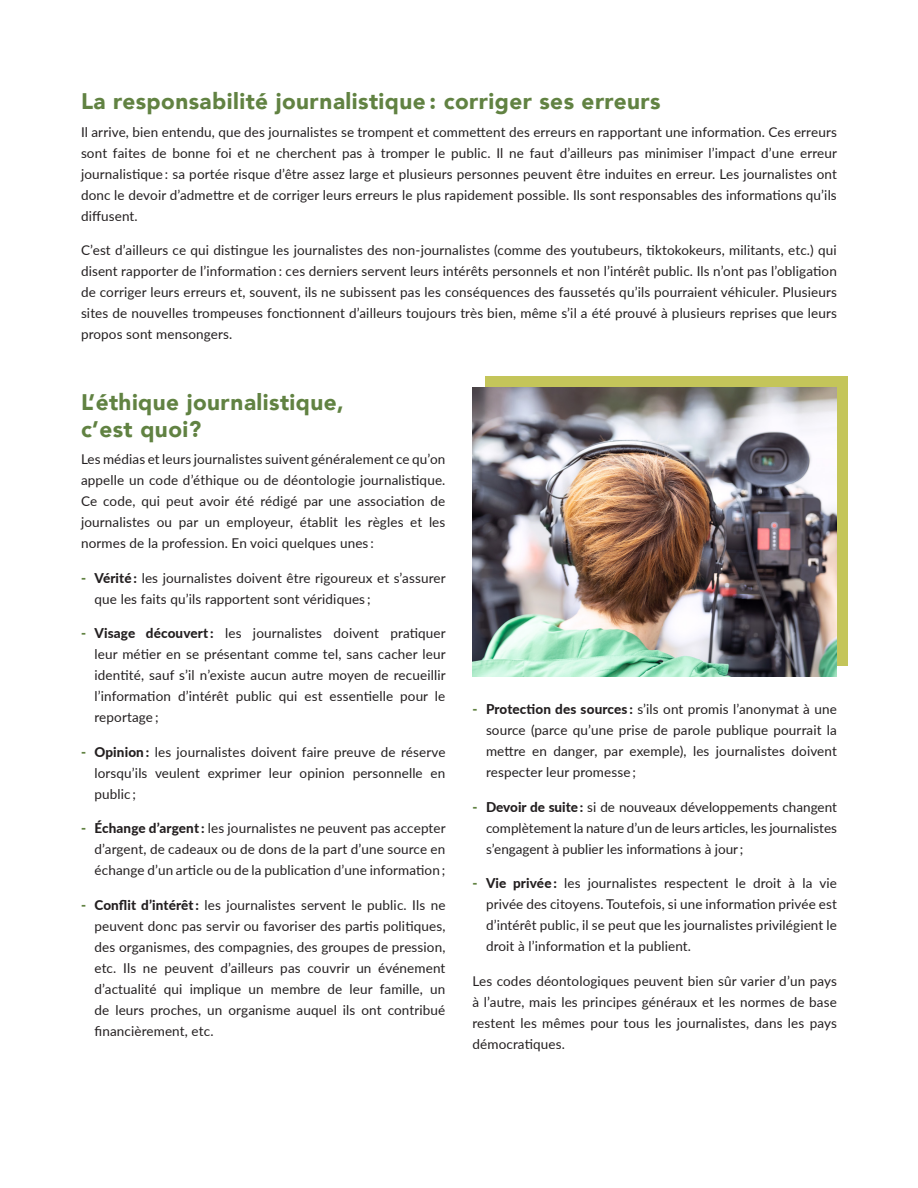
<style>
.page{position:relative;width:918px;height:1188px;background:#fff}
.page>*{position:absolute;margin:0;border:0;box-sizing:border-box;transform-origin:0 0}
.Titre_2_new{font:900 22.5px/27px "Avenir";letter-spacing:.02em;color:#618242}
.Texte-courant___SB{font:13.5px/21px "Lato";letter-spacing:.01em;color:#231f20;text-align:justify}
.texte_courant___sans{font:13.5px/21px "Lato";letter-spacing:.01em;color:#231f20;text-align:justify}
.Texte_courant___sans{font:13.5px/21px "Lato";letter-spacing:.01em;color:#231f20;text-align:justify}
.s1{font-weight:900;color:#618242}
.s2{font-weight:800}
</style>
<div class="page">
<div style="left:485px;top:376px;width:363px;height:290px;background:#c4c55a"></div>
<img style="left:472px;top:387px;width:365px;height:289px">
<p class="Titre_2_new" style="left:81px;top:87px;width:581px">La responsabilité journalistique : corriger ses erreurs</p>
<p class="texte_courant___sans" style="left:81px;top:121px;width:758px">Il arrive, bien entendu, que des journalistes se trompent et commettent des erreurs en rapportant une information. Ces erreurs sont faites de bonne foi et ne cherchent pas à tromper le public. Il ne faut d’ailleurs pas minimiser l’impact d’une erreur journalistique : sa portée risque d’être assez large et plusieurs personnes peuvent être induites en erreur. Les journalistes ont donc le devoir d’admettre et de corriger leurs erreurs le plus rapidement possible. Ils sont responsables des informations qu’ils diffusent.</p>
<p class="Texte-courant___SB" style="left:81px;top:239px;width:757px">C’est d’ailleurs ce qui distingue les journalistes des non-journalistes (comme des youtubeurs, tiktokokeurs, militants, etc.) qui disent rapporter de l’information : ces derniers servent leurs intérêts personnels et non l’intérêt public. Ils n’ont pas l’obligation de corriger leurs erreurs et, souvent, ils ne subissent pas les conséquences des faussetés qu’ils pourraient véhiculer. Plusieurs sites de nouvelles trompeuses fonctionnent d’ailleurs toujours très bien, même s’il a été prouvé à plusieurs reprises que leurs propos sont mensongers.</p>
<p class="Titre_2_new" style="left:81px;top:388px;width:264px">L’éthique journalistique, c’est quoi?</p>
<p class="Texte_courant___sans" style="left:81px;top:448px;width:366px">Les médias et leurs journalistes suivent généralement ce qu’on appelle un code d’éthique ou de déontologie journalistique.<br>Ce code, qui peut avoir été rédigé par une association de journalistes ou par un employeur, établit les règles et les normes de la profession. En voici quelques unes :</p>
<p class="Texte-courant___SB" style="left:94px;top:567px;width:353px;text-indent:-14px"><span class="s1">-</span> <span class="s2">Vérité :</span> les journalistes doivent être rigoureux et s’assurer que les faits qu’ils rapportent sont véridiques ;</p>
<p class="Texte-courant___SB" style="left:94px;top:622px;width:353px;text-indent:-14px"><span class="s1">-</span> <span class="s2">Visage découvert :</span> les journalistes doivent pratiquer leur métier en se présentant comme tel, sans cacher leur identité, sauf s’il n’existe aucun autre moyen de recueillir l’information d’intérêt public qui est essentielle pour le reportage ;</p>
<p class="Texte-courant___SB" style="left:94px;top:741px;width:352px;text-indent:-14px"><span class="s1">-</span> <span class="s2">Opinion :</span> les journalistes doivent faire preuve de réserve lorsqu’ils veulent exprimer leur opinion personnelle en public ;</p>
<p class="Texte-courant___SB" style="left:94px;top:817px;width:353px;text-indent:-14px"><span class="s1">-</span> <span class="s2">Échange d’argent :</span> les journalistes ne peuvent pas accepter d’argent, de cadeaux ou de dons de la part d’une source en échange d’un article ou de la publication d’une information ;</p>
<p class="Texte-courant___SB" style="left:94px;top:894px;width:352px;text-indent:-14px"><span class="s1">-</span> <span class="s2">Conflit d’intérêt :</span> les journalistes servent le public. Ils ne peuvent donc pas servir ou favoriser des partis politiques, des organismes, des compagnies, des groupes de pression, etc. Ils ne peuvent d’ailleurs pas couvrir un événement d’actualité qui implique un membre de leur famille, un de leurs proches, un organisme auquel ils ont contribué financièrement, etc.</p>
<p class="Texte-courant___SB" style="left:486px;top:698px;width:352px;text-indent:-14px"><span class="s1">-</span> <span class="s2">Protection des sources :</span> s’ils ont promis l’anonymat à une source (parce qu’une prise de parole publique pourrait la mettre en danger, par exemple), les journalistes doivent respecter leur promesse ;</p>
<p class="Texte-courant___SB" style="left:486px;top:796px;width:353px;text-indent:-14px"><span class="s1">-</span> <span class="s2">Devoir de suite :</span> si de nouveaux développements changent complètement la nature d’un de leurs articles, les journalistes s’engagent à publier les informations à jour ;</p>
<p class="Texte-courant___SB" style="left:486px;top:872px;width:352px;text-indent:-14px"><span class="s1">-</span> <span class="s2">Vie privée :</span> les journalistes respectent le droit à la vie privée des citoyens. Toutefois, si une information privée est d’intérêt public, il se peut que les journalistes privilégient le droit à l’information et la publient.</p>
<p class="Texte-courant___SB" style="left:472px;top:970px;width:366px">Les codes déontologiques peuvent bien sûr varier d’un pays à l’autre, mais les principes généraux et les normes de base restent les mêmes pour tous les journalistes, dans les pays démocratiques.</p>
</div>
